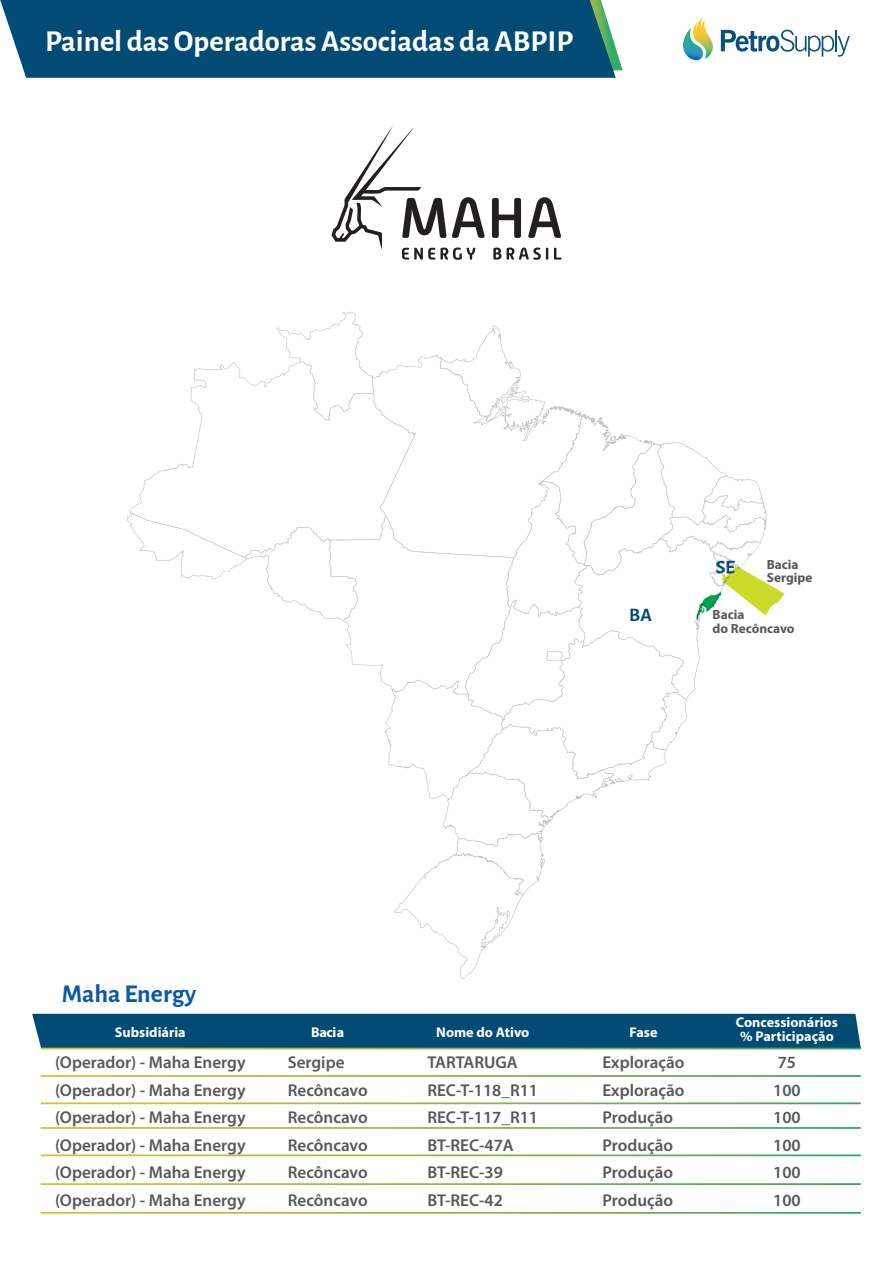
<style>
.page{position:relative;width:893px;height:1263px;background:#fff}
.page>*{position:absolute;margin:0;border:0;box-sizing:border-box;transform-origin:0 0}
.t1{font:700 30.45px "Alegreya Sans";color:#fff}
.t2{font:700 25.65px "Alegreya Sans";color:#0a59a9}
.t3{font:700 19.35px "Alegreya Sans";color:#014b75}
.t4{font:700 19.05px "Alegreya Sans";color:#014b75}
.t5{font:600 17.1px/27.5px "Myriad Pro";color:#57585a}
.t6{font:700 14.1px/14.1px "Myriad Pro";color:#fff}
.t7{font:700 13.35px/13.4px "Myriad Pro";color:#57585a}
</style>
<div class="page">
<svg style="left:126px;top:312px;width:659px;height:667px"></svg>
<svg style="left:41px;top:1127px;width:820px;height:2px;background:#a0b960"></svg>
<svg style="left:41px;top:1154px;width:820px;height:2px;background:#aec376"></svg>
<div style="left:32px;top:1014px;width:829px;height:35px;background:#014b75"></div>
<svg style="left:41px;top:1075px;width:820px;height:2px;background:#a0b960"></svg>
<svg style="left:41px;top:1102px;width:820px;height:2px;background:#adc375"></svg>
<svg style="left:41px;top:1183px;width:820px;height:2px;background:#a0b960"></svg>
<svg style="left:41px;top:1212px;width:820px;height:2px;background:#a3bb63"></svg>
<svg style="left:331px;top:126px;width:230px;height:134px"></svg>
<svg style="left:616px;top:49px;width:7px;height:21px"></svg>
<div style="left:0;top:0;width:616px;height:78px;background:#014b75"></div>
<svg style="left:683px;top:18px;width:30px;height:42px"></svg>
<svg style="left:721px;top:30px;width:129px;height:27px"></svg>
<img style="left:710px;top:541px;width:51px;height:36px">
<img style="left:696px;top:577px;width:34px;height:43px">
<h1 class="t1" style="left:45px;top:18px;width:530px">Painel das Operadoras Associadas da ABPIP</h1>
<h2 class="t2" style="left:62px;top:975px;width:136px">Maha Energy</h2>
<p class="t3" style="left:716px;top:552px;width:21px">SE</p>
<p class="t7" style="left:767px;top:557px;width:47px">Bacia<br>Sergipe</p>
<p class="t4" style="left:629px;top:601px;width:24px">BA</p>
<p class="t7" style="left:713px;top:608px;width:83px">Bacia<br>do Recôncavo</p>
<p class="t6" style="left:115px;top:1024px;width:72px">Subsidiária</p>
<p class="t6" style="left:311px;top:1024px;width:35px">Bacia</p>
<p class="t6" style="left:436px;top:1024px;width:95px">Nome do Ativo</p>
<p class="t6" style="left:629px;top:1024px;width:29px">Fase</p>
<p class="t6" style="left:736px;top:1014px;width:103px">Concessionários % Participação</p>
<p class="t5" style="left:55px;top:1048px;width:192px;text-align:justify">(Operador) - Maha Energy (Operador) - Maha Energy (Operador) - Maha Energy (Operador) - Maha Energy (Operador) - Maha Energy (Operador) - Maha Energy</p>
<p class="t5" style="left:288px;top:1048px;width:81px">Sergipe<br>Recôncavo<br>Recôncavo<br>Recôncavo<br>Recôncavo<br>Recôncavo</p>
<p class="t5" style="left:427px;top:1048px;width:112px">TARTARUGA<br>REC-T-118_R11<br>REC-T-117_R11<br>BT-REC-47A<br>BT-REC-39<br>BT-REC-42</p>
<p class="t5" style="left:602px;top:1048px;width:84px">Exploração<br>Exploração<br>Produção<br>Produção<br>Produção<br>Produção</p>
<p class="t5" style="left:773px;top:1048px;width:29px">75<br>100<br>100<br>100<br>100<br>100</p>
</div>
